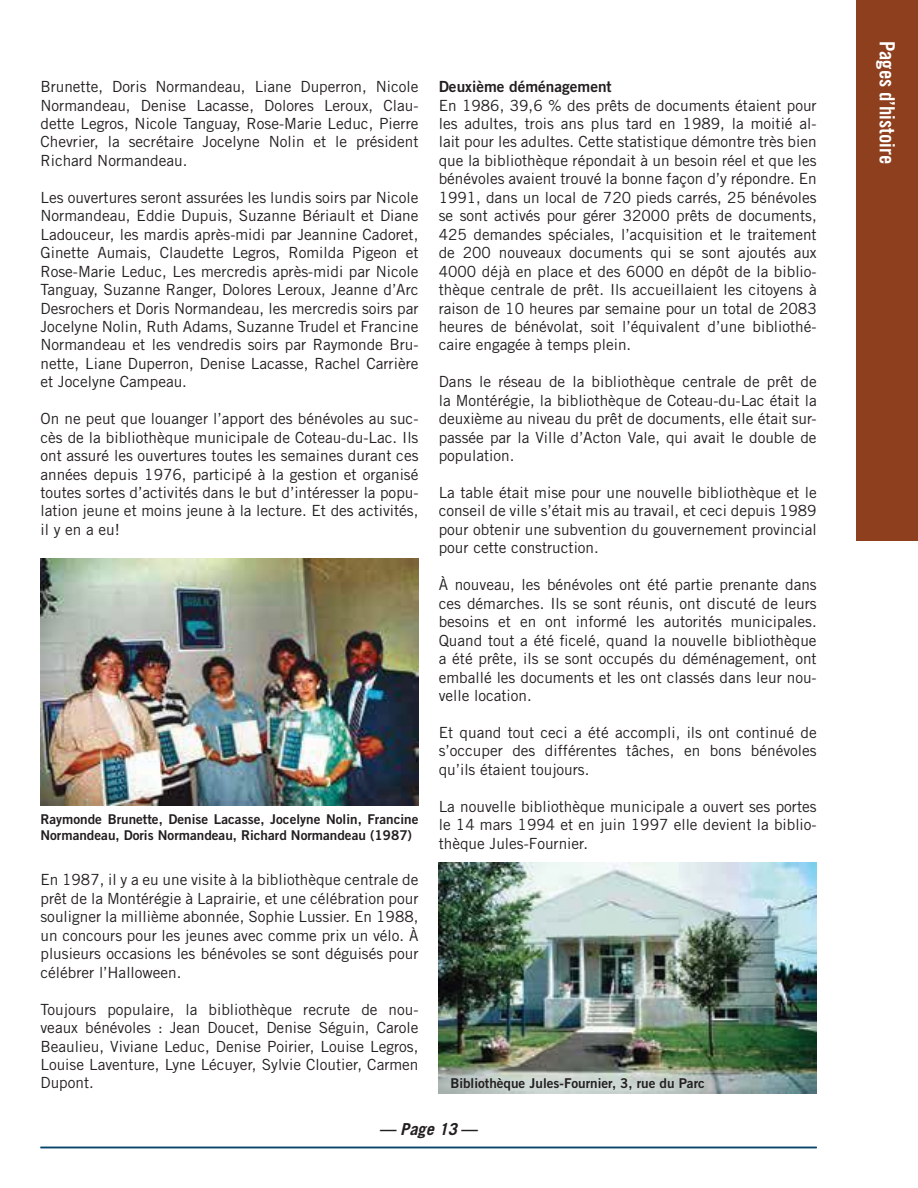
<style>
.page{position:relative;width:918px;height:1188px;background:#fff}
.page>*{position:absolute;margin:0;border:0;box-sizing:border-box;transform-origin:0 0}
.t1{font:21px "Trade Gothic LT Std Bd Cn 20";color:#fff}
.t2{font:italic 700 16.5px "Trade Gothic LT Std";color:#231f20}
.t3{font:15.3px/18.5px "Trade Gothic LT Std";color:#231f20;text-align:justify}
.t4{font:15.3px "Trade Gothic LT Std Bd 2";color:#231f20}
.t5{font:13.5px/16.2px "Trade Gothic LT Std Bd 2";color:#231f20}
.s1{font-style:normal}
</style>
<div class="page">
<hr style="left:40px;top:1147px;width:777px;height:1px;background:#05456a">
<div style="left:857px;top:0;width:61px;height:540px;background:#8e3f1e"></div>
<img style="left:40px;top:558px;width:378px;height:247px">
<img style="left:439px;top:863px;width:378px;height:230px">
<p class="t3" style="left:41px;top:79px;width:380px">Brunette, Doris Normandeau, Liane Duperron, Nicole Normandeau, Denise Lacasse, Dolores Leroux, Clau&shy;dette Legros, Nicole Tanguay, Rose-Marie Leduc, Pierre Chevrier, la secrétaire Jocelyne Nolin et le président Richard Normandeau.</p>
<p class="t3" style="left:41px;top:189px;width:380px">Les ouvertures seront assurées les lundis soirs par Nicole Normandeau, Eddie Dupuis, Suzanne Bériault et Diane Ladouceur, les mardis après-midi par Jeannine Cadoret, Ginette Aumais, Claudette Legros, Romilda Pigeon et Rose-Marie Leduc, Les mercredis après-midi par Nicole Tanguay, Suzanne Ranger, Dolores Leroux, Jeanne d’Arc Desrochers et Doris Normandeau, les mercredis soirs par Jocelyne Nolin, Ruth Adams, Suzanne Trudel et Francine Normandeau et les vendredis soirs par Raymonde Bru&shy;nette, Liane Duperron, Denise Lacasse, Rachel Carrière et Jocelyne Campeau.</p>
<p class="t3" style="left:41px;top:411px;width:380px">On ne peut que louanger l’apport des bénévoles au suc&shy;cès de la bibliothèque municipale de Coteau-du-Lac. Ils ont assuré les ouvertures toutes les semaines durant ces années depuis 1976, participé à la gestion et organisé toutes sortes d’activités dans le but d’intéresser la popu&shy;lation jeune et moins jeune à la lecture. Et des activités, il y en a eu!</p>
<p class="t5" style="left:41px;top:812px;width:379px">Raymonde Brunette, Denise Lacasse, Jocelyne Nolin, Francine<br>Normandeau, Doris Normandeau, Richard Normandeau (1987)</p>
<p class="t3" style="left:41px;top:872px;width:380px">En 1987, il y a eu une visite à la bibliothèque centrale de prêt de la Montérégie à Laprairie, et une célébration pour souligner la millième abonnée, Sophie Lussier. En 1988, un concours pour les jeunes avec comme prix un vélo. À plusieurs occasions les bénévoles se sont déguisés pour célébrer l’Halloween.</p>
<p class="t3" style="left:41px;top:1001px;width:380px">Toujours populaire, la bibliothèque recrute de nou&shy;veaux bénévoles : Jean Doucet, Denise Séguin, Carole Beaulieu, Viviane Leduc, Denise Poirier, Louise Legros, Louise Laventure, Lyne Lécuyer, Sylvie Cloutier, Carmen Dupont.</p>
<p class="t4" style="left:439px;top:81px;width:174px">Deuxième déménagement</p>
<p class="t3" style="left:439px;top:97px;width:380px">En 1986, 39,6 % des prêts de documents étaient pour les adultes, trois ans plus tard en 1989, la moitié al&shy;lait pour les adultes. Cette statistique démontre très bien que la bibliothèque répondait à un besoin réel et que les bénévoles avaient trouvé la bonne façon d’y répondre. En 1991, dans un local de 720 pieds carrés, 25 bénévoles se sont activés pour gérer 32000 prêts de documents, 425 demandes spéciales, l’acquisition et le traitement de 200 nouveaux documents qui se sont ajoutés aux 4000 déjà en place et des 6000 en dépôt de la biblio&shy;thèque centrale de prêt. Ils accueillaient les citoyens à raison de 10 heures par semaine pour un total de 2083 heures de bénévolat, soit l’équivalent d’une bibliothé&shy;caire engagée à temps plein.</p>
<p class="t3" style="left:439px;top:374px;width:380px">Dans le réseau de la bibliothèque centrale de prêt de la Montérégie, la bibliothèque de Coteau-du-Lac était la deuxième au niveau du prêt de documents, elle était sur&shy;passée par la Ville d’Acton Vale, qui avait le double de population.</p>
<p class="t3" style="left:439px;top:485px;width:380px">La table était mise pour une nouvelle bibliothèque et le conseil de ville s’était mis au travail, et ceci depuis 1989 pour obtenir une subvention du gouvernement provincial pour cette construction.</p>
<p class="t3" style="left:439px;top:577px;width:380px">À nouveau, les bénévoles ont été partie prenante dans ces démarches. Ils se sont réunis, ont discuté de leurs besoins et en ont informé les autorités municipales.<br>Quand tout a été ficelé, quand la nouvelle bibliothèque a été prête, ils se sont occupés du déménagement, ont emballé les documents et les ont classés dans leur nou&shy;velle location.</p>
<p class="t3" style="left:439px;top:725px;width:380px">Et quand tout ceci a été accompli, ils ont continué de s’occuper des différentes tâches, en bons bénévoles qu’ils étaient toujours.</p>
<p class="t3" style="left:439px;top:798px;width:379px">La nouvelle bibliothèque municipale a ouvert ses portes le 14 mars 1994 et en juin 1997 elle devient la biblio&shy;thèque Jules-Fournier.</p>
<p class="t5" style="left:450px;top:1076px;width:256px">Bibliothèque Jules-Fournier, 3, rue du Parc</p>
<p class="t2" style="left:379px;top:1120px;width:101px">— Page 13 <span class="s1">—</span></p>
<h1 class="t1" style="left:895px;top:40px;width:125px;rotate:90deg">Pages d’histoire</h1>
</div>
